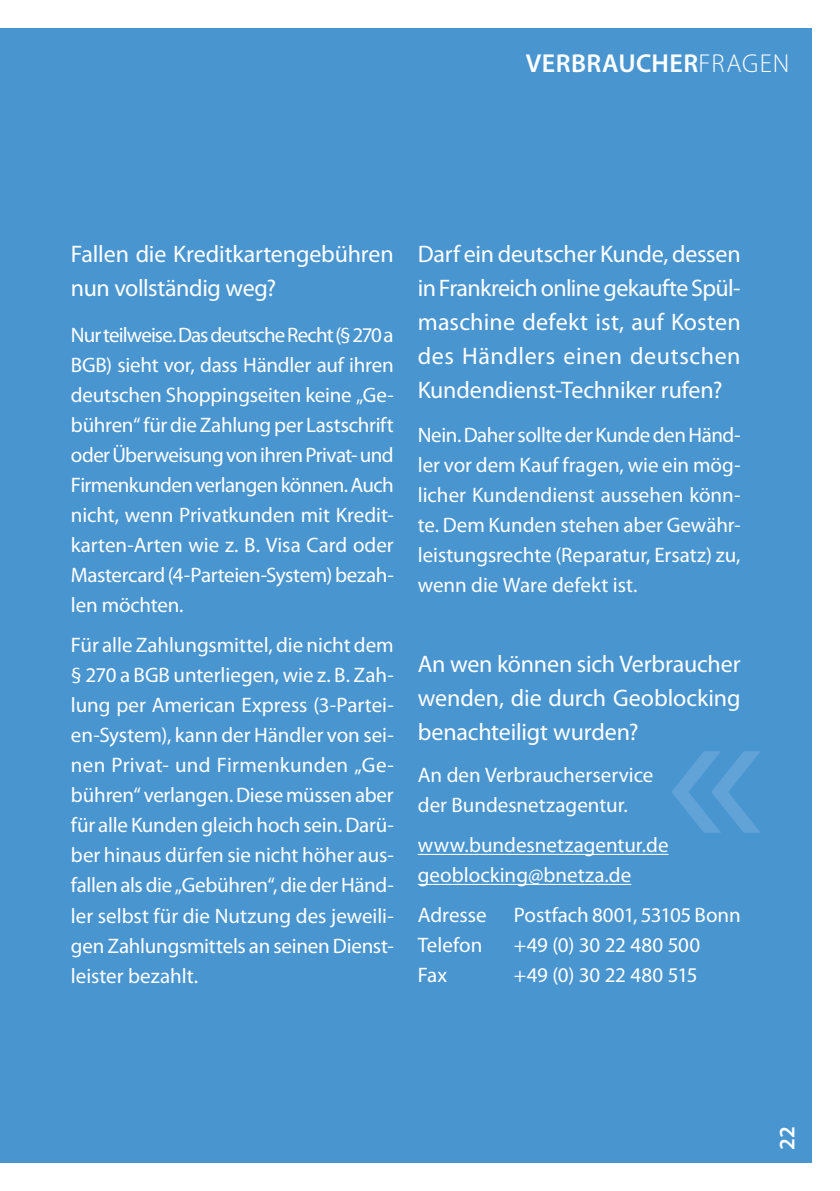
<style>
.page{position:relative;width:840px;height:1191px;background:#fff}
.page>*{position:absolute;margin:0;border:0;box-sizing:border-box;transform-origin:0 0}
.t1{font:600 26px "Myriad Pro";letter-spacing:.02em;color:#fff}
.t2{font:24px/34px "Myriad Pro";letter-spacing:-.005em;color:#fff;text-align:justify}
.t3{font:600 22px "Myriad Pro";color:#fff}
.t4{font:21px/30px "Myriad Pro";letter-spacing:-.005em;color:#fff;text-align:justify}
.s1{font-weight:300}
</style>
<div class="page">
<div style="left:0;top:28px;width:811px;height:1134px;background:#4995d0"></div>
<hr style="left:417px;top:854px;width:251px;height:1px;background:#fff">
<hr style="left:417px;top:884px;width:214px;height:1px;background:#fff">
<svg style="left:672px;top:751px;width:88px;height:81px"></svg>
<p class="t1" style="left:525px;top:47px;width:265px">VERBRAUCHER<span class="s1">FRAGEN</span></p>
<p class="t2" style="left:71px;top:237px;width:324px">Fallen die Kreditkartengebühren nun vollständig weg?</p>
<p class="t4" style="left:71px;top:320px;width:324px">Nur teilweise. Das deutsche Recht (§ 270 a BGB) sieht vor, dass Händler auf ihren deutschen Shoppingseiten keine „Ge&shy;bühren“ für die Zahlung per Lastschrift oder Überweisung von ihren Privat- und Firmenkunden verlangen können. Auch nicht, wenn Privatkunden mit Kredit&shy;karten-Arten wie z. B. Visa Card oder Mastercard (4-Parteien-System) bezah&shy;len möchten.</p>
<p class="t4" style="left:71px;top:630px;width:324px">Für alle Zahlungsmittel, die nicht dem § 270 a BGB unterliegen, wie z. B. Zah&shy;lung per American Express (3-Partei&shy;en-System), kann der Händler von sei&shy;nen Privat- und Firmenkunden „Ge&shy;bühren“ verlangen. Diese müssen aber für alle Kunden gleich hoch sein. Darü&shy;ber hinaus dürfen sie nicht höher aus&shy;fallen als die „Gebühren“, die der Händ&shy;ler selbst für die Nutzung des jeweili&shy;gen Zahlungsmittels an seinen Dienst&shy;leister bezahlt.</p>
<p class="t2" style="left:417px;top:237px;width:324px">Darf ein deutscher Kunde, dessen in Frankreich online gekaufte Spül&shy;maschine defekt ist, auf Kosten des Händlers einen deutschen Kundendienst-Techniker rufen?</p>
<p class="t4" style="left:417px;top:420px;width:324px">Nein. Daher sollte der Kunde den Händ&shy;ler vor dem Kauf fragen, wie ein mög&shy;licher Kundendienst aussehen könn&shy;te. Dem Kunden stehen aber Gewähr&shy;leistungsrechte (Reparatur, Ersatz) zu, wenn die Ware defekt ist.</p>
<p class="t2" style="left:417px;top:647px;width:324px">An wen können sich Verbraucher wenden, die durch Geoblocking benachteiligt wurden?</p>
<p class="t4" style="left:417px;top:760px;width:237px">An den Verbraucherservice der Bundesnetzagentur.</p>
<p class="t4" style="left:417px;top:830px;width:252px">www.bundesnetzagentur.de geoblocking@bnetza.de</p>
<p class="t4" style="left:417px;top:900px;width:70px">Adresse</p>
<p class="t4" style="left:513px;top:900px;width:228px">Postfach 8001, 53105 Bonn</p>
<p class="t4" style="left:417px;top:930px;width:66px">Telefon</p>
<p class="t4" style="left:513px;top:930px;width:188px">+49 (0) 30 22 480 500</p>
<p class="t4" style="left:417px;top:960px;width:31px">Fax</p>
<p class="t4" style="left:513px;top:960px;width:185px">+49 (0) 30 22 480 515</p>
<p class="t3" style="left:772px;top:1149px;width:26px;rotate:-90deg">22</p>
</div>
